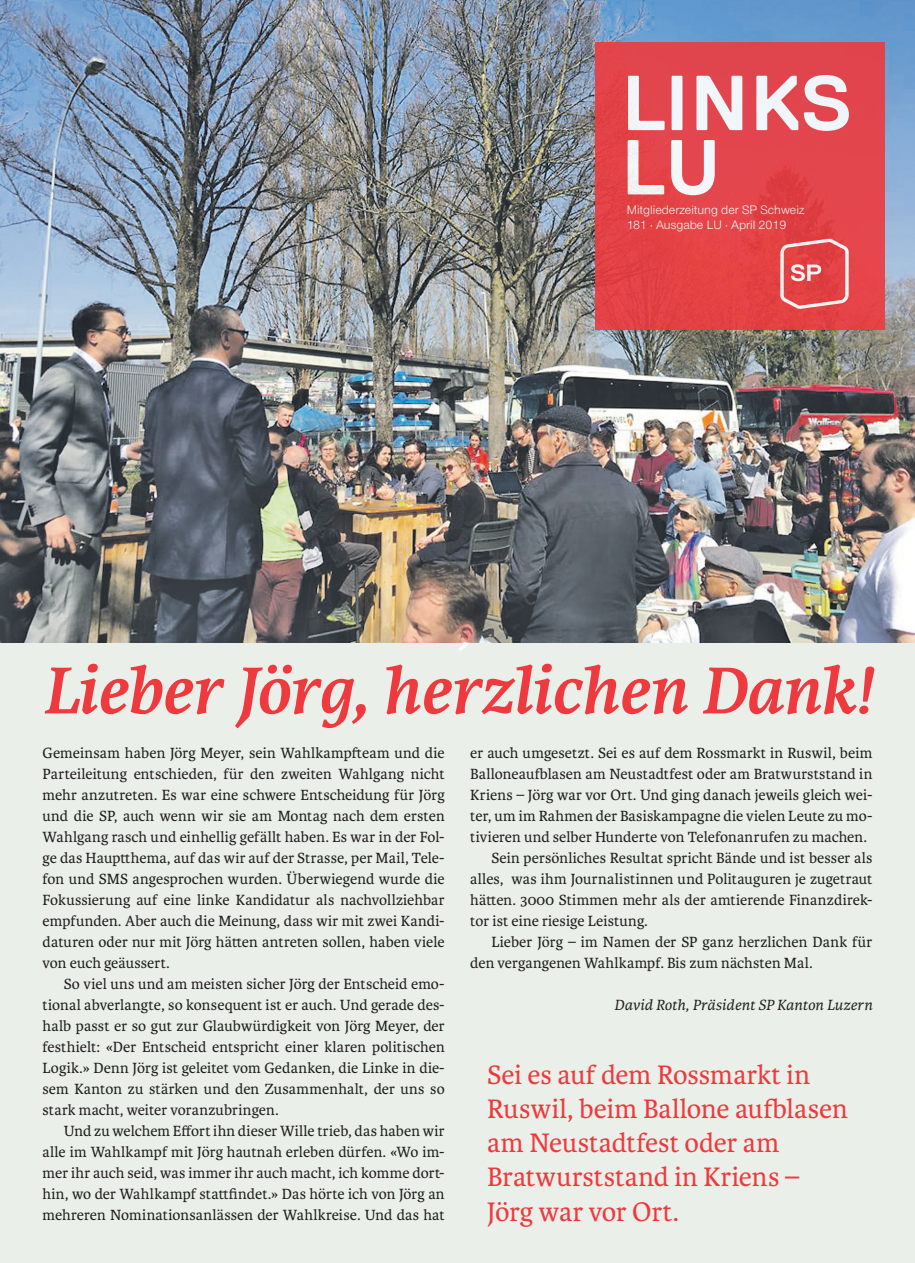
<style>
.page{position:relative;width:915px;height:1263px;background:#fff}
.page>*{position:absolute;margin:0;border:0;box-sizing:border-box;transform-origin:0 0}
.t1{font:700 77.7px "Replica";color:#fff}
.t2{font:italic 700 70.5px "Karmina";letter-spacing:-.01em;color:#ee3a3e}
.t3{font:28.5px/34px "Karmina";color:#ee3a3e}
.t4{font:15.75px/21px "Karmina";letter-spacing:.005em;color:#231f20;text-align:justify}
.t5{font:italic 15.75px "Karmina";letter-spacing:.005em;color:#231f20}
.t6{font:12.75px/15.3px "Nimbus San Nov";color:#fff}
</style>
<div class="page">
<div style="left:0;top:0;width:914px;height:1263px;background:#eaf0e9"></div>
<img style="left:0;top:0;width:914px;height:642px">
<svg style="left:458px;top:642px;width:11px;height:9px"></svg>
<div style="left:594px;top:43px;width:290px;height:287px;background:#e3444b"></div>
<svg style="left:628px;top:76px;width:36px;height:54px"></svg>
<svg style="left:671px;top:76px;width:11px;height:54px"></svg>
<svg style="left:696px;top:76px;width:46px;height:54px"></svg>
<svg style="left:756px;top:75px;width:92px;height:56px"></svg>
<svg style="left:780px;top:239px;width:68px;height:70px"></svg>
<h1 class="t1" style="left:621px;top:124px;width:101px">LU</h1>
<p class="t6" style="left:626px;top:202px;width:179px">Mitgliederzeitung der SP Schweiz<br>181 · Ausgabe LU · April 2019</p>
<h2 class="t2" style="left:43px;top:650px;width:831px">Lieber Jörg, herzlichen Dank!</h2>
<p class="t4" style="left:43px;top:743px;width:403px">Gemeinsam haben Jörg Meyer, sein Wahlkampfteam und die Parteileitung entschieden, für den zweiten Wahlgang nicht mehr anzutreten. Es war eine schwere Entscheidung für Jörg und die SP, auch wenn wir sie am Montag nach dem ersten Wahlgang rasch und einhellig gefällt haben. Es war in der Fol&shy;ge das Hauptthema, auf das wir auf der Strasse, per Mail, Tele&shy;fon und SMS angesprochen wurden. Überwiegend wurde die Fokussierung auf eine linke Kandidatur als nachvollziehbar empfunden. Aber auch die Meinung, dass wir mit zwei Kandi&shy;daturen oder nur mit Jörg hätten antreten sollen, haben viele von euch geäussert.</p>
<p class="t4" style="left:43px;top:974px;width:403px;text-indent:21px">So viel uns und am meisten sicher Jörg der Entscheid emo&shy;tional abverlangte, so konsequent ist er auch. Und gerade des&shy;halb passt er so gut zur Glaubwürdigkeit von Jörg Meyer, der festhielt: «Der Entscheid entspricht einer klaren politischen Logik.» Denn Jörg ist geleitet vom Gedanken, die Linke in die&shy;sem Kanton zu stärken und den Zusammenhalt, der uns so stark macht, weiter voranzubringen.</p>
<p class="t4" style="left:43px;top:1121px;width:403px;text-indent:21px">Und zu welchem Effort ihn dieser Wille trieb, das haben wir alle im Wahlkampf mit Jörg hautnah erleben dürfen. «Wo im&shy;mer ihr auch seid, was immer ihr auch macht, ich komme dort&shy;hin, wo der Wahlkampf stattfindet.» Das hörte ich von Jörg an mehreren Nominationsanlässen der Wahlkreise. Und das hat</p>
<p class="t4" style="left:470px;top:743px;width:403px">er auch umgesetzt. Sei es auf dem Rossmarkt in Ruswil, beim</p>
<p class="t4" style="left:470px;top:764px;width:403px">Balloneaufblasen am Neustadtfest oder am Bratwurststand in</p>
<p class="t4" style="left:470px;top:785px;width:403px">Kriens – Jörg war vor Ort. Und ging danach jeweils gleich wei-</p>
<p class="t4" style="left:470px;top:806px;width:403px">ter, um im Rahmen der Basiskampagne die vielen Leute zu mo-</p>
<p class="t4" style="left:470px;top:827px;width:398px">tivieren und selber Hunderte von Telefonanrufen zu machen.</p>
<p class="t4" style="left:491px;top:848px;width:382px">Sein persönliches Resultat spricht Bände und ist besser als</p>
<p class="t4" style="left:470px;top:869px;width:403px">alles, was ihm Journalistinnen und Politauguren je zugetraut</p>
<p class="t4" style="left:470px;top:890px;width:403px">hätten. 3000 Stimmen mehr als der amtierende Finanzdirek-</p>
<p class="t4" style="left:470px;top:910px;width:179px">tor ist eine riesige Leistung.</p>
<p class="t4" style="left:491px;top:931px;width:382px">Lieber Jörg – im Namen der SP ganz herzlichen Dank für</p>
<p class="t4" style="left:470px;top:952px;width:344px">den vergangenen Wahlkampf. Bis zum nächsten Mal.</p>
<p class="t5" style="left:614px;top:996px;width:259px">David Roth, Präsident SP Kanton Luzern</p>
<h3 class="t3" style="left:487px;top:1058px;width:362px">Sei es auf dem Rossmarkt in<br>Ruswil, beim Ballone aufblasen am Neustadtfest oder am<br>Bratwurststand in Kriens –<br>Jörg war vor Ort.</h3>
</div>
